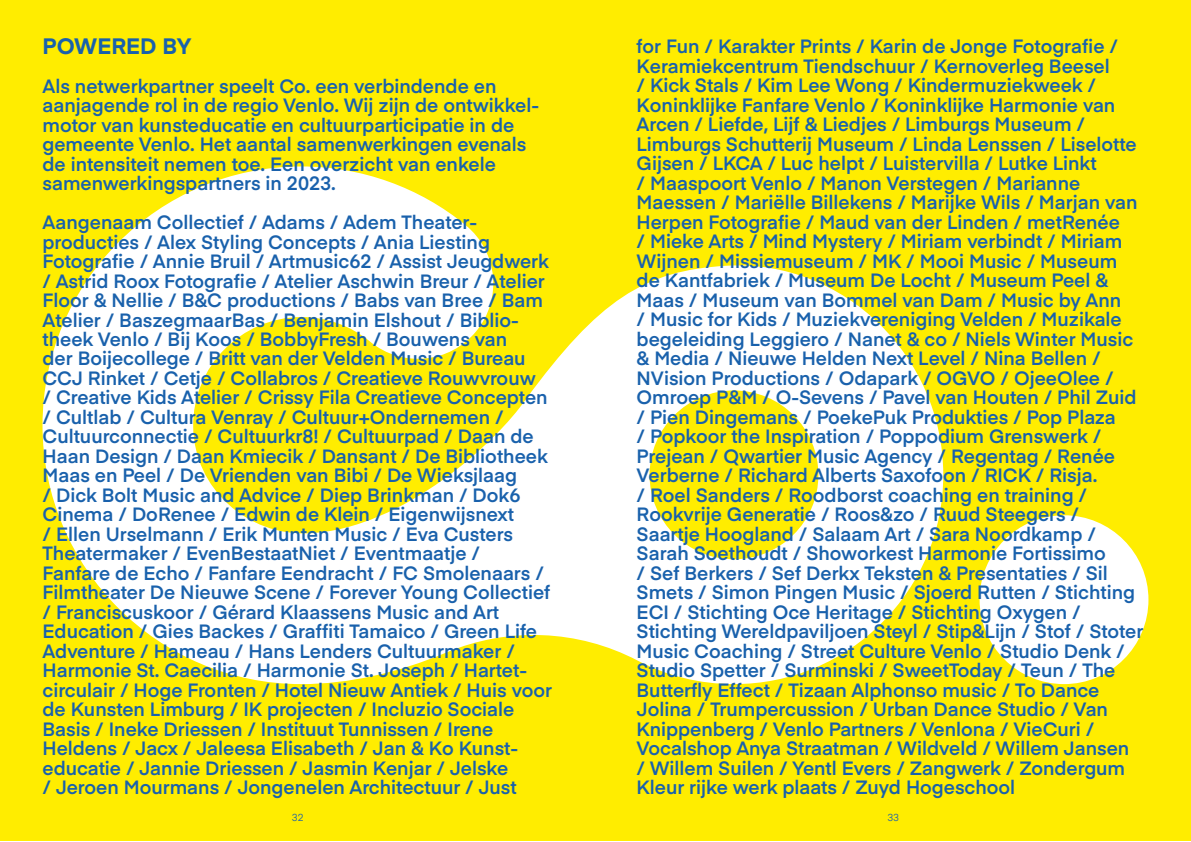
<style>
.page{position:relative;width:1191px;height:842px;background:#fff}
.page>*{position:absolute;margin:0;border:0;box-sizing:border-box;transform-origin:0 0}
.t1{font:700 22px "Eina 01";color:#1961ac}
.t2{font:600 19px/19.5px "Eina 01";color:#1961ac}
.t3{font:10px "Eina 01";color:#1961ac}
</style>
<div class="page">
<div style="left:0;top:0;width:1191px;height:840px;background:#ffed00"></div>
<svg style="left:43px;top:166px;width:900px;height:518px;fill:#fff"></svg>
<div style="left:979px;top:515px;width:169px;height:169px;background:#fff;border-radius:50%"></div>
<p class="t1" style="left:43px;top:29px;width:150px">POWERED BY</p>
<p class="t2" style="left:43px;top:75px;width:496px">Als netwerkpartner speelt Co. een verbindende en aanjagende rol in de regio Venlo. Wij zijn de ontwikkel&shy;motor van kunsteducatie en cultuurparticipatie in de gemeente Venlo. Het aantal samenwerkingen evenals de intensiteit nemen toe. Een overzicht van enkele samenwerkingspartners in 2023.</p>
<p class="t2" style="left:43px;top:211px;width:511px">Aangenaam Collectief / Adams / Adem Theater&shy;producties / Alex Styling Concepts / Ania Liesting Fotografie / Annie Bruil / Artmusic62 / Assist Jeugdwerk / Astrid Roox Fotografie / Atelier Aschwin Breur / Atelier Floor &amp; Nellie / B&amp;C productions / Babs van Bree / Bam Atelier / BaszegmaarBas / Benjamin Elshout / Biblio&shy;theek Venlo / Bij Koos / BobbyFresh / Bouwens van<br>der Boijecollege / Britt van der Velden Music / Bureau CCJ Rinket / Cetje / Collabros / Creatieve Rouwvrouw<br>/ Creative Kids Atelier / Crissy Fila Creatieve Concepten / Cultlab / Cultura Venray / Cultuur+Ondernemen / Cultuurconnectie / Cultuurkr8! / Cultuurpad / Daan de Haan Design / Daan Kmiecik / Dansant / De Bibliotheek Maas en Peel / De Vrienden van Bibi / De Wieksjlaag<br>/ Dick Bolt Music and Advice / Diep Brinkman / Dok6<br>Cinema / DoRenee / Edwin de Klein / Eigenwijsnext<br>/ Ellen Urselmann / Erik Munten Music / Eva Custers Theatermaker / EvenBestaatNiet / Eventmaatje / Fanfare de Echo / Fanfare Eendracht / FC Smolenaars / Filmtheater De Nieuwe Scene / Forever Young Collectief / Franciscuskoor / Gérard Klaassens Music and Art Education / Gies Backes / Graffiti Tamaico / Green Life Adventure / Hameau / Hans Lenders Cultuurmaker / Harmonie St. Caecilia / Harmonie St. Joseph / Hartet-- circulair / Hoge Fronten / Hotel Nieuw Antiek / Huis voor de Kunsten Limburg / IK projecten / Incluzio Sociale Basis / Ineke Driessen / Instituut Tunnissen / Irene Heldens / Jacx / Jaleesa Elisabeth / Jan &amp; Ko Kunst&shy;educatie / Jannie Driessen / Jasmin Kenjar / Jelske<br>/ Jeroen Mourmans / Jongenelen Architectuur / Just</p>
<p class="t2" style="left:636px;top:36px;width:508px">for Fun / Karakter Prints / Karin de Jonge Fotografie / Keramiekcentrum Tiendschuur / Kernoverleg Beesel<br>/ Kick Stals / Kim Lee Wong / Kindermuziekweek / Koninklijke Fanfare Venlo / Koninklijke Harmonie van Arcen / Liefde, Lijf &amp; Liedjes / Limburgs Museum / Limburgs Schutterij Museum / Linda Lenssen / Liselotte Gijsen / LKCA / Luc helpt / Luistervilla / Lutke Linkt<br>/ Maaspoort Venlo / Manon Verstegen / Marianne Maessen / Mariëlle Billekens / Marijke Wils / Marjan van Herpen Fotografie / Maud van der Linden / metRenée<br>/ Mieke Arts / Mind Mystery / Miriam verbindt / Miriam Wijnen / Missiemuseum / MK / Mooi Music / Museum de Kantfabriek / Museum De Locht / Museum Peel &amp; Maas / Museum van Bommel van Dam / Music by Ann<br>/ Music for Kids / Muziekvereniging Velden / Muzikale begeleiding Leggiero / Nanet &amp; co / Niels Winter Music &amp; Media / Nieuwe Helden Next Level / Nina Bellen / NVision Productions / Odapark / OGVO / OjeeOlee / Omroep P&amp;M / O-Sevens / Pavel van Houten / Phil Zuid / Pien Dingemans / PoekePuk Produkties / Pop Plaza<br>/ Popkoor the Inspiration / Poppodium Grenswerk / Prejean / Qwartier Music Agency / Regentag / Renée Verberne / Richard Alberts Saxofoon / RICK / Risja.<br>/ Roel Sanders / Roodborst coaching en training / Rookvrije Generatie / Roos&amp;zo / Ruud Steegers / Saartje Hoogland / Salaam Art / Sara Noordkamp / Sarah Soethoudt / Showorkest Harmonie Fortissimo<br>/ Sef Berkers / Sef Derkx Teksten &amp; Presentaties / Sil Smets / Simon Pingen Music / Sjoerd Rutten / Stichting ECI / Stichting Oce Heritage / Stichting Oxygen / Stichting Wereldpaviljoen Steyl / Stip&amp;Lijn / Stof / Stoter Music Coaching / Street Culture Venlo / Studio Denk / Studio Spetter / Surminski / SweetToday / Teun / The Butterfly Effect / Tizaan Alphonso music / To Dance Jolina / Trumpercussion / Urban Dance Studio / Van Knippenberg / Venlo Partners / Venlona / VieCuri / Vocalshop Anya Straatman / Wildveld / Willem Jansen<br>/ Willem Suilen / Yentl Evers / Zangwerk / Zondergum Kleur rijke werk plaats / Zuyd Hogeschool</p>
<p class="t3" style="left:292px;top:809px;width:13px">32</p>
<p class="t3" style="left:887px;top:809px;width:13px">33</p>
</div>
